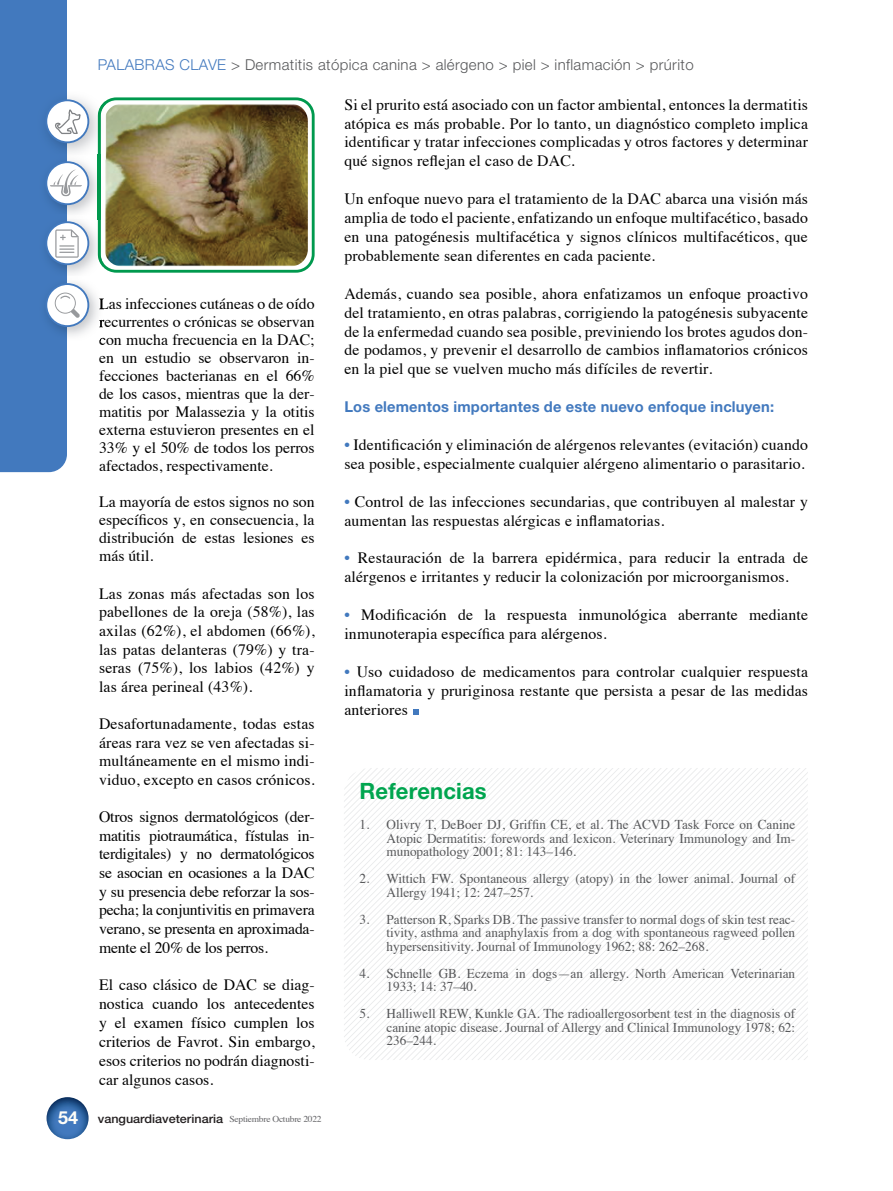
<style>
.page{position:relative;width:893px;height:1191px;background:#fff}
.page>*{position:absolute;margin:0;border:0;box-sizing:border-box;transform-origin:0 0}
.t1{font:700 22.5px "Helvetica Neue LT Std";letter-spacing:.005em;color:#00a54f}
.t2{font:15.75px/18.9px "Times";letter-spacing:.01em;color:#000;text-align:justify}
.t3{font:300 15px "Helvetica Neue LT Std";letter-spacing:.025em;color:#57585a}
.t4{font:700 15px "Helvetica Neue LT Std";letter-spacing:.01em;color:#4279be}
.t5{font:13.5px/13.5px "Times";color:#57585a;text-align:justify}
.t6{font:500 12px "Helvetica Neue LT Std";color:#231f20;scale:1.05 1}
.s1{color:#4279be}
.s2{font-weight:700;font-size:18px;color:#fffef8}
.s3{font-family:"Times";font-weight:400;font-size:9px;color:#636366}
</style>
<div class="page">
<img style="left:47px;top:1097px;width:42px;height:42px;border-radius:21px">
<svg style="left:345px;top:775px;width:7px;height:267px"></svg>
<svg style="left:352px;top:770px;width:11px;height:283px"></svg>
<svg style="left:363px;top:768px;width:24px;height:291px"></svg>
<svg style="left:387px;top:768px;width:18px;height:292px"></svg>
<svg style="left:405px;top:768px;width:18px;height:292px"></svg>
<svg style="left:423px;top:768px;width:12px;height:292px"></svg>
<svg style="left:435px;top:768px;width:18px;height:292px"></svg>
<svg style="left:453px;top:768px;width:18px;height:292px"></svg>
<svg style="left:471px;top:768px;width:18px;height:292px"></svg>
<svg style="left:489px;top:768px;width:18px;height:292px"></svg>
<svg style="left:507px;top:768px;width:294px;height:292px"></svg>
<svg style="left:526px;top:777px;width:282px;height:283px"></svg>
<svg style="left:544px;top:795px;width:264px;height:265px"></svg>
<svg style="left:562px;top:814px;width:246px;height:246px"></svg>
<svg style="left:574px;top:826px;width:234px;height:234px"></svg>
<svg style="left:586px;top:838px;width:222px;height:222px"></svg>
<svg style="left:598px;top:850px;width:210px;height:210px"></svg>
<svg style="left:604px;top:856px;width:204px;height:204px"></svg>
<svg style="left:413px;top:709px;width:5px;height:5px"></svg>
<img style="left:82px;top:100px;width:16px;height:55px">
<svg style="left:46px;top:100px;width:42px;height:42px"></svg>
<div style="left:45px;top:99px;width:44px;height:44px;border:2px solid #4279be;border-radius:50%"></div>
<img style="left:82px;top:155px;width:21px;height:178px">
<svg style="left:46px;top:222px;width:42px;height:42px"></svg>
<div style="left:45px;top:221px;width:44px;height:44px;border:2px solid #4279be;border-radius:50%"></div>
<svg style="left:99px;top:298px;width:4px;height:11px"></svg>
<svg style="left:99px;top:316px;width:4px;height:11px"></svg>
<img style="left:82px;top:277px;width:21px;height:2px">
<svg style="left:46px;top:284px;width:42px;height:42px"></svg>
<div style="left:45px;top:283px;width:44px;height:44px;border:2px solid #4279be;border-radius:50%"></div>
<img style="left:82px;top:215px;width:16px;height:4px">
<img style="left:98px;top:97px;width:217px;height:176px">
<svg style="left:46px;top:162px;width:42px;height:42px"></svg>
<svg style="left:0;top:0;width:82px;height:472px"></svg>
<div style="left:45px;top:161px;width:44px;height:44px;border:2px solid #4279be;border-radius:50%"></div>
<p class="t3" style="left:98px;top:56px;width:597px"><span class="s1">PALABRAS CLAVE</span> &gt; Dermatitis atópica canina &gt; alérgeno &gt; piel &gt; inflamación &gt; prúrito</p>
<p class="t2" style="left:344px;top:94px;width:465px">Si el prurito está asociado con un factor ambiental, entonces la dermatitis atópica es más probable. Por lo tanto, un diagnóstico completo implica identificar y tratar infecciones complicadas y otros factores y determinar qué signos reflejan el caso de DAC.</p>
<p class="t2" style="left:344px;top:188px;width:465px">Un enfoque nuevo para el tratamiento de la DAC abarca una visión más amplia de todo el paciente, enfatizando un enfoque multifacético, basado en una patogénesis multifacética y signos clínicos multifacéticos, que probablemente sean diferentes en cada paciente.</p>
<p class="t2" style="left:344px;top:283px;width:465px">Además, cuando sea posible, ahora enfatizamos un enfoque proactivo del tratamiento, en otras palabras, corrigiendo la patogénesis subyacente de la enfermedad cuando sea posible, previniendo los brotes agudos don&shy;de podamos, y prevenir el desarrollo de cambios inflamatorios crónicos en la piel que se vuelven mucho más difíciles de revertir.</p>
<p class="t4" style="left:344px;top:397px;width:431px">Los elementos importantes de este nuevo enfoque incluyen:</p>
<p class="t2" style="left:344px;top:434px;width:465px"><span class="s1">•</span> Identificación y eliminación de alérgenos relevantes (evitación) cuando sea posible, especialmente cualquier alérgeno alimentario o parasitario.</p>
<p class="t2" style="left:344px;top:490px;width:465px"><span class="s1">•</span> Control de las infecciones secundarias, que contribuyen al malestar y aumentan las respuestas alérgicas e inflamatorias.</p>
<p class="t2" style="left:344px;top:547px;width:465px"><span class="s1">•</span> Restauración de la barrera epidérmica, para reducir la entrada de alérgenos e irritantes y reducir la colonización por microorganismos.</p>
<p class="t2" style="left:344px;top:604px;width:465px"><span class="s1">•</span> Modificación de la respuesta inmunológica aberrante mediante inmunoterapia específica para alérgenos.</p>
<p class="t2" style="left:344px;top:661px;width:465px"><span class="s1">•</span> Uso cuidadoso de medicamentos para controlar cualquier respuesta inflamatoria y pruriginosa restante que persista a pesar de las medidas anteriores</p>
<p class="t2" style="left:99px;top:293px;width:217px;line-height:18px">Las infecciones cutáneas o de oído recurrentes o crónicas se observan con mucha frecuencia en la DAC; en un estudio se observaron in&shy;fecciones bacterianas en el 66% de los casos, mientras que la der&shy;matitis por Malassezia y la otitis externa estuvieron presentes en el 33% y el 50% de todos los perros afectados, respectivamente.</p>
<p class="t2" style="left:99px;top:491px;width:217px;line-height:18px">La mayoría de estos signos no son específicos y, en consecuencia, la distribución de estas lesiones es más útil.</p>
<p class="t2" style="left:99px;top:583px;width:217px">Las zonas más afectadas son los pabellones de la oreja (58%), las axilas (62%), el abdomen (66%), las patas delanteras (79%) y tra&shy;seras (75%), los labios (42%) y las área perineal (43%).</p>
<p class="t2" style="left:99px;top:713px;width:217px">Desafortunadamente, todas estas áreas rara vez se ven afectadas si&shy;multáneamente en el mismo indi&shy;viduo, excepto en casos crónicos.</p>
<p class="t2" style="left:99px;top:806px;width:217px">Otros signos dermatológicos (der&shy;matitis piotraumática, fístulas in&shy;terdigitales) y no dermatológicos se asocian en ocasiones a la DAC y su presencia debe reforzar la sos&shy;pecha; la conjuntivitis en primavera verano, se presenta en aproximada&shy;mente el 20% de los perros.</p>
<p class="t2" style="left:99px;top:974px;width:217px">El caso clásico de DAC se diag&shy;nostica cuando los antecedentes y el examen físico cumplen los criterios de Favrot. Sin embargo, esos criterios no podrán diagnosti&shy;car algunos casos.</p>
<h1 class="t1" style="left:359px;top:777px;width:129px">Referencias</h1>
<p class="t5" style="left:386px;top:816px;width:410px;text-indent:-27px">1. Olivry T, DeBoer DJ, Griffin CE, et al. The ACVD Task Force on Canine Atopic Dermatitis: forewords and lexicon. Veterinary Immunology and Im&shy;munopathology 2001; 81: 143–146.</p>
<p class="t5" style="left:386px;top:870px;width:410px;text-indent:-27px">2. Wittich FW. Spontaneous allergy (atopy) in the lower animal. Journal of<br>Allergy 1941; 12: 247–257.</p>
<p class="t5" style="left:386px;top:911px;width:410px;text-indent:-27px">3. Patterson R, Sparks DB. The passive transfer to normal dogs of skin test reac&shy;tivity, asthma and anaphylaxis from a dog with spontaneous ragweed pollen hypersensitivity. Journal of Immunology 1962; 88: 262–268.</p>
<p class="t5" style="left:386px;top:965px;width:410px;text-indent:-27px">4. Schnelle GB. Eczema in dogs—an allergy. North American Veterinarian<br>1933; 14: 37–40.</p>
<p class="t5" style="left:386px;top:1005px;width:410px;text-indent:-27px">5. Halliwell REW, Kunkle GA. The radioallergosorbent test in the diagnosis of canine atopic disease. Journal of Allergy and Clinical Immunology 1978; 62:<br>236–244.</p>
<p class="t6" style="left:58px;top:1111px;width:252px"><span class="s2">54</span> vanguardiaveterinaria <span class="s3">Septiembre Octubre 2022</span></p>
</div>
